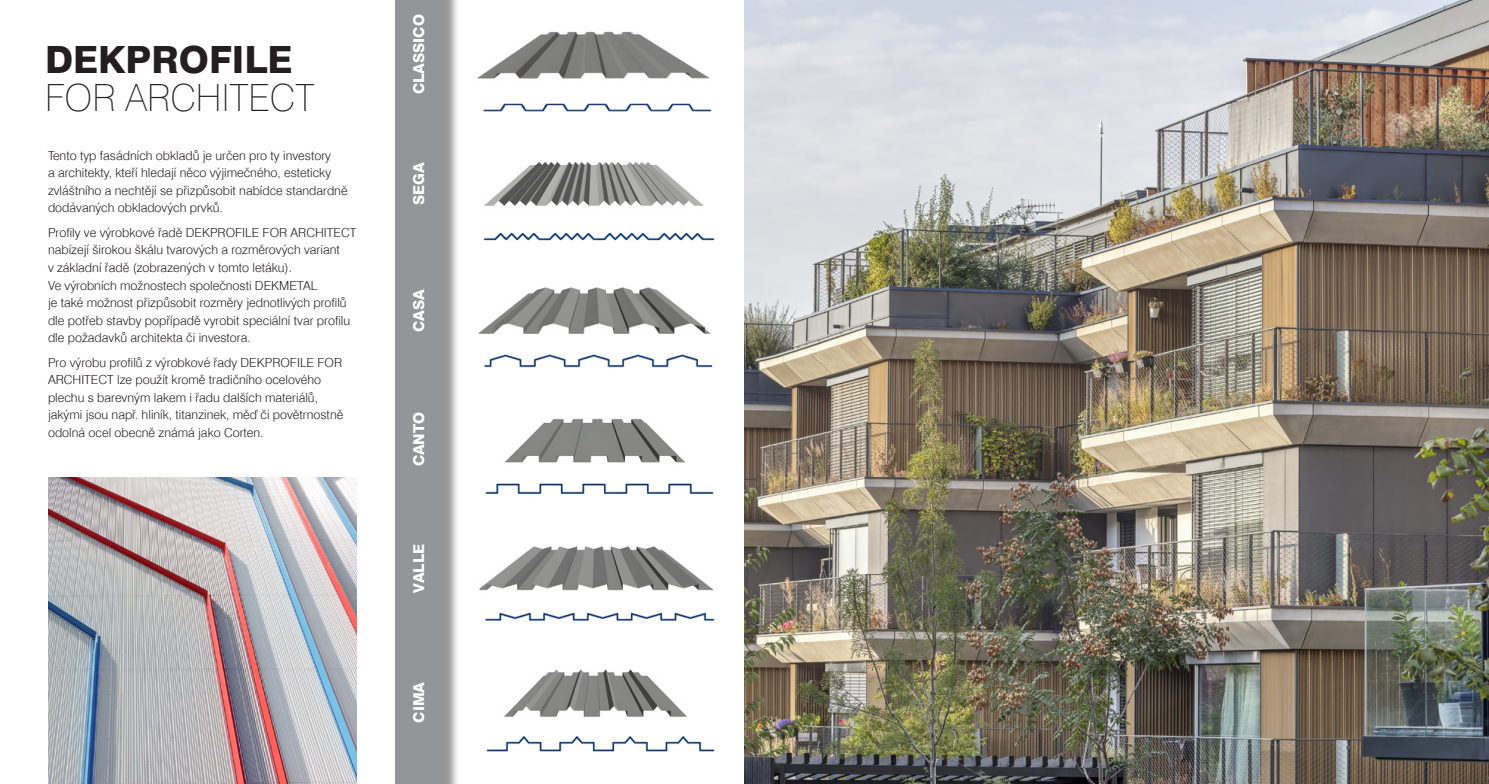
<style>
.page{position:relative;width:1489px;height:784px;background:#fff}
.page>*{position:absolute;margin:0;border:0;box-sizing:border-box;transform-origin:0 0}
.záložky_FINAL{font:100 37.5px "Swiss 721 TL";color:#231f20}
.záložky_FINAL-2{font:800 37.5px "Swiss 721 TL";color:#231f20}
.text{font:800 15px "Swiss 721 TL";color:#fff}
.text-2{font:300 12.5px/17.5px "Swiss 721 TL";color:#231f20}
</style>
<div class="page">
<div style="left:397px;top:0;width:62px;height:783px;background:#231f20;opacity:.47"></div>
<div style="left:395px;top:0;width:48px;height:783px;background:#939598"></div>
<img style="left:477px;top:31px;width:233px;height:48px">
<img style="left:483px;top:103px;width:229px;height:9px">
<img style="left:484px;top:162px;width:220px;height:44px">
<img style="left:484px;top:232px;width:231px;height:9px">
<img style="left:478px;top:287px;width:233px;height:47px">
<img style="left:484px;top:354px;width:229px;height:14px">
<img style="left:504px;top:418px;width:181px;height:45px">
<img style="left:485px;top:483px;width:229px;height:11px">
<img style="left:479px;top:546px;width:235px;height:45px">
<img style="left:485px;top:612px;width:230px;height:9px">
<img style="left:504px;top:669px;width:183px;height:48px">
<img style="left:486px;top:736px;width:229px;height:16px">
<img style="left:48px;top:477px;width:308px;height:306px">
<img style="left:744px;top:0;width:744px;height:783px">
<p class="záložky_FINAL-2" style="left:45px;top:35px;width:249px">DEKPROFILE</p>
<p class="záložky_FINAL" style="left:45px;top:74px;width:271px">FOR ARCHITECT</p>
<p class="text-2" style="left:48px;top:146px;width:301px">Tento typ fasádních obkladů je určen pro ty investory<br>a architekty, kteří hledají něco výjimečného, esteticky zvláštního a nechtějí se přizpůsobit nabídce standardně dodávaných obkladových prvků.</p>
<p class="text-2" style="left:48px;top:223px;width:310px">Profily ve výrobkové řadě DEKPROFILE FOR ARCHITECT nabízejí širokou škálu tvarových a rozměrových variant<br>v základní řadě (zobrazených v tomto letáku).<br>Ve výrobních možnostech společnosti DEKMETAL<br>je také možnost přizpůsobit rozměry jednotlivých profilů dle potřeb stavby popřípadě vyrobit speciální tvar profilu dle požadavků architekta či investora.</p>
<p class="text-2" style="left:48px;top:353px;width:297px">Pro výrobu profilů z výrobkové řady DEKPROFILE FOR ARCHITECT lze použít kromě tradičního ocelového plechu s barevným lakem i řadu dalších materiálů, jakými jsou např. hliník, titanzinek, měď či povětrnostně odolná ocel obecně známá jako Corten.</p>
<p class="text" style="left:409px;top:94px;width:82px;rotate:-90deg">CLASSICO</p>
<p class="text" style="left:409px;top:205px;width:44px;rotate:-90deg">SEGA</p>
<p class="text" style="left:409px;top:332px;width:44px;rotate:-90deg">CASA</p>
<p class="text" style="left:409px;top:466px;width:56px;rotate:-90deg">CANTO</p>
<p class="text" style="left:409px;top:592px;width:50px;rotate:-90deg">VALLE</p>
<p class="text" style="left:409px;top:722px;width:42px;rotate:-90deg">CIMA</p>
</div>
